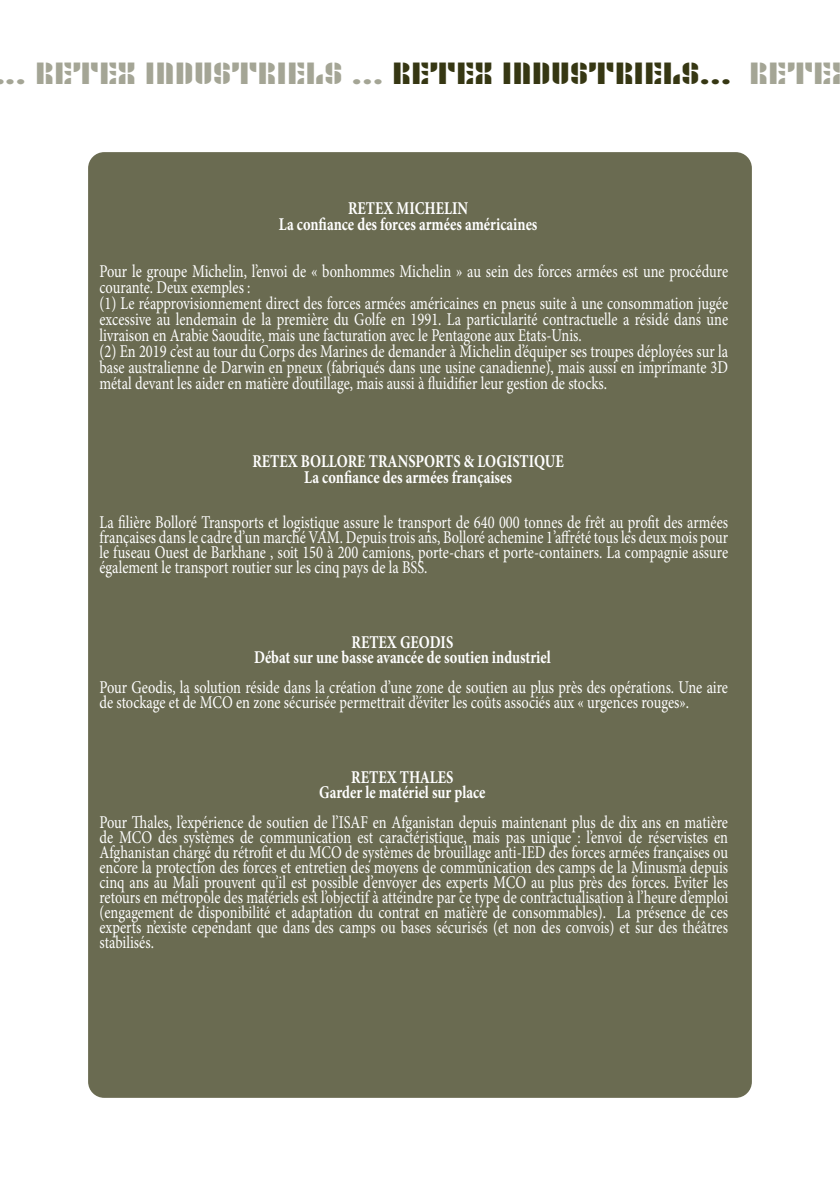
<style>
.page{position:relative;width:840px;height:1191px;background:#fff}
.page>*{position:absolute;margin:0;border:0;box-sizing:border-box;transform-origin:0 0}
.t1{font:32px "Joschmi";color:#a4a595;scale:1.38 1}
.t2{font:18px/15px "Minion Pro";color:#fff;scale:.8 1}
.t3{font:700 18px/16px "Minion Pro";color:#fff;text-align:center;scale:.8 1}
.s1{color:#363713}
</style>
<div class="page">
<div style="left:80px;top:144px;width:679px;height:961px;background:#6a6b51;border-radius:24px"></div>
<div style="left:72px;top:136px;width:695px;height:977px;border:16px solid #fff;border-radius:24px"></div>
<h1 class="t1" style="left:5px;top:54px;width:600px">.. RETEX INDUSTRIELS ... <span class="s1">RETEX INDUSTRIELS...</span> RETE</h1>
<p class="t3" style="left:278px;top:200px;width:325px">RETEX MICHELIN<br>La confiance des forces armées américaines</p>
<p class="t2" style="left:99px;top:263px;width:787px;line-height:16px">Pour le groupe Michelin, l’envoi de « bonhommes Michelin » au sein des forces armées est une procédure courante. Deux exemples :<br>(1) Le réapprovisionnement direct des forces armées américaines en pneus suite à une consommation jugée excessive au lendemain de la première du Golfe en 1991. La particularité contractuelle a résidé dans une livraison en Arabie Saoudite, mais une facturation avec le Pentagone aux Etats-Unis.<br>(2) En 2019 c’est au tour du Corps des Marines de demander à Michelin d’équiper ses troupes déployées sur la base australienne de Darwin en pneux (fabriqués dans une usine canadienne), mais aussi en imprimante 3D métal devant les aider en matière d’outillage, mais aussi à fluidifier leur gestion de stocks.</p>
<p class="t3" style="left:252px;top:453px;width:390px">RETEX BOLLORE TRANSPORTS &amp; LOGISTIQUE<br>La confiance des armées françaises</p>
<p class="t2" style="left:99px;top:514px;width:787px;text-align:justify">La filière Bolloré Transports et logistique assure le transport de 640 000 tonnes de frêt au profit des armées françaises dans le cadre d’un marché VAM. Depuis trois ans, Bolloré achemine 1’affrété tous les deux mois pour le fuseau Ouest de Barkhane , soit 150 à 200 camions, porte-chars et porte-containers. La compagnie assure également le transport routier sur les cinq pays de la BSS.</p>
<p class="t3" style="left:254px;top:634px;width:372px;line-height:15px">RETEX GEODIS<br>Débat sur une basse avancée de soutien industriel</p>
<p class="t2" style="left:99px;top:679px;width:786px">Pour Geodis, la solution réside dans la création d’une zone de soutien au plus près des opérations. Une aire de stockage et de MCO en zone sécurisée permettrait d’éviter les coûts associés aux « urgences rouges».</p>
<p class="t3" style="left:319px;top:769px;width:209px;line-height:15px">RETEX THALES<br>Garder le matériel sur place</p>
<p class="t2" style="left:99px;top:814px;width:787px;text-align:justify">Pour Thales, l’expérience de soutien de l’ISAF en Afganistan depuis maintenant plus de dix ans en matière de MCO des systèmes de communication est caractéristique, mais pas unique : l’envoi de réservistes en Afghanistan chargé du rétrofit et du MCO de systèmes de brouillage anti-IED des forces armées françaises ou encore la protection des forces et entretien des moyens de communication des camps de la Minusma depuis cinq ans au Mali prouvent qu’il est possible d’envoyer des experts MCO au plus près des forces. Eviter les retours en métropole des matériels est l’objectif à atteindre par ce type de contractualisation à l’heure d’emploi (engagement de disponibilité et adaptation du contrat en matière de consommables). La présence de ces experts n’existe cependant que dans des camps ou bases sécurisés (et non des convois) et sur des théâtres stabilisés.</p>
</div>
